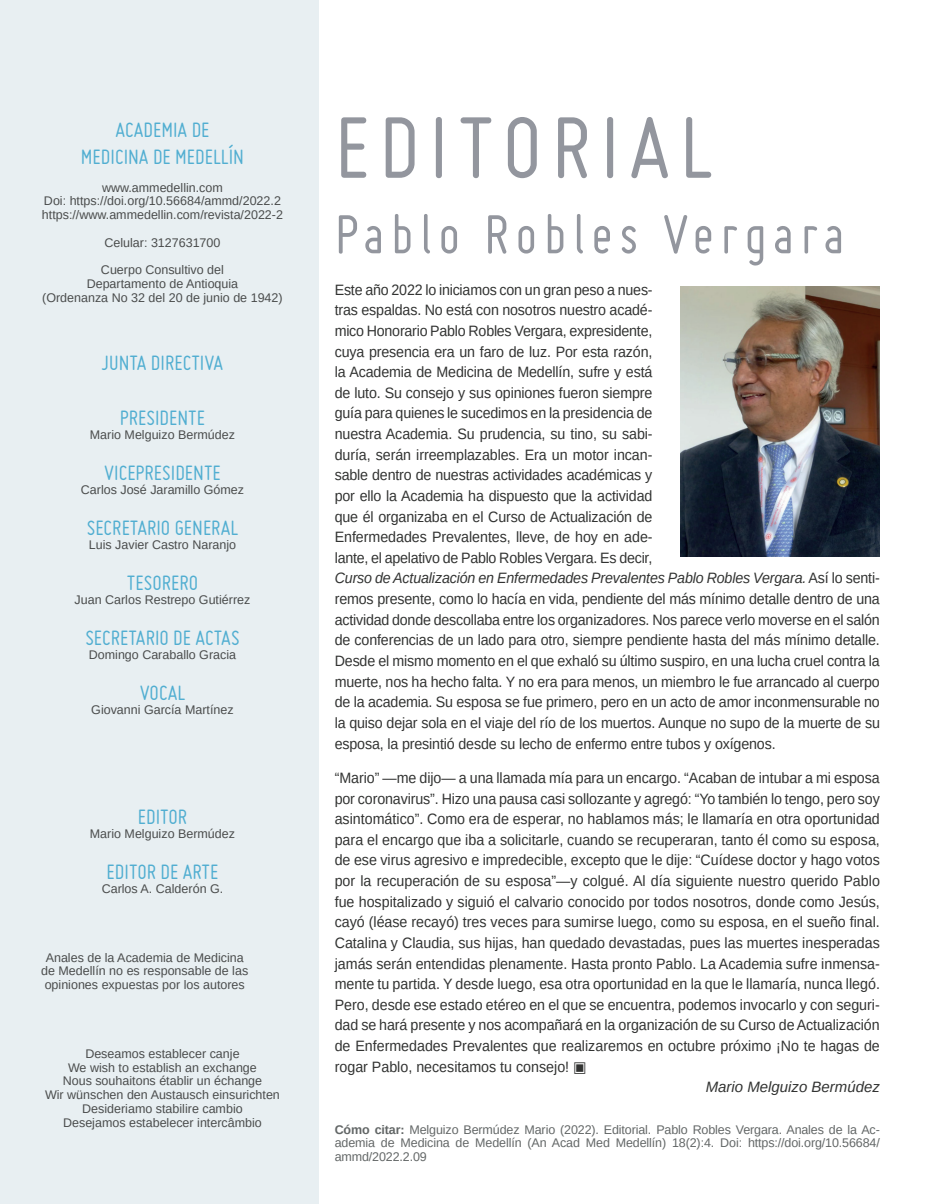
<style>
.page{position:relative;width:934px;height:1204px;background:#fff}
.page>*{position:absolute;margin:0;border:0;box-sizing:border-box;transform-origin:0 0}
.t1{font:95px "Miso";letter-spacing:.1em;color:#93969e}
.t2{font:60px "Miso";letter-spacing:.1em;color:#93969e}
.t3{font:22.5px/27.5px "Miso";color:#51aed1;text-align:center}
.t4{font:15px/20.6px "Arimo";letter-spacing:-.01em;color:#323332;scale:.95 1}
.t5{font:italic 15px "Arimo";color:#323332}
.t6{font:12.5px/13.8px "Arimo";color:#4a4c4c;text-align:center}
.t7{font:12.5px/13.8px "Arimo";letter-spacing:-.01em;color:#636767;text-align:justify}
.s1{font-style:italic}
.s2{font-family:"DejaVu Sans";font-weight:700}
.s3{font-weight:700}
</style>
<div class="page">
<img style="left:681px;top:287px;width:199px;height:270px">
<div style="left:0;top:0;width:318px;height:1204px;background:#e8eff2"></div>
<h3 class="t3" style="left:81px;top:115px;width:165px">ACADEMIA DE<br>MEDICINA DE MEDELLÍN</h3>
<p class="t6" style="left:42px;top:180px;width:243px">www.ammedellin.com<br>Doi: https://doi.org/10.56684/ammd/2022.2 https://www.ammedellin.com/revista/2022-2</p>
<p class="t6" style="left:104px;top:235px;width:118px">Celular: 3127631700</p>
<p class="t6" style="left:42px;top:263px;width:242px">Cuerpo Consultivo del<br>Departamento de Antioquia<br>(Ordenanza No 32 del 20 de junio de 1942)</p>
<h3 class="t3" style="left:102px;top:349px;width:123px">JUNTA DIRECTIVA</h3>
<h3 class="t3" style="left:120px;top:404px;width:87px">PRESIDENTE</h3>
<p class="t6" style="left:90px;top:428px;width:147px">Mario Melguizo Bermúdez</p>
<h3 class="t3" style="left:104px;top:459px;width:118px">VICEPRESIDENTE</h3>
<p class="t6" style="left:81px;top:483px;width:165px">Carlos José Jaramillo Gómez</p>
<h3 class="t3" style="left:87px;top:514px;width:153px">SECRETARIO GENERAL</h3>
<p class="t6" style="left:89px;top:538px;width:149px">Luis Javier Castro Naranjo</p>
<h3 class="t3" style="left:127px;top:569px;width:73px">TESORERO</h3>
<p class="t6" style="left:75px;top:593px;width:177px">Juan Carlos Restrepo Gutiérrez</p>
<h3 class="t3" style="left:85px;top:624px;width:156px">SECRETARIO DE ACTAS</h3>
<p class="t6" style="left:89px;top:648px;width:149px">Domingo Caraballo Gracia</p>
<h3 class="t3" style="left:140px;top:679px;width:47px">VOCAL</h3>
<p class="t6" style="left:91px;top:703px;width:144px">Giovanni García Martínez</p>
<h3 class="t3" style="left:138px;top:803px;width:51px">EDITOR</h3>
<p class="t6" style="left:90px;top:827px;width:147px">Mario Melguizo Bermúdez</p>
<h3 class="t3" style="left:107px;top:858px;width:113px">EDITOR DE ARTE</h3>
<p class="t6" style="left:102px;top:882px;width:123px">Carlos A. Calderón G.</p>
<p class="t6" style="left:41px;top:950px;width:209px">Anales de la Academia de Medicina de Medellín no es responsable de las opiniones expuestas por los autores</p>
<p class="t6" style="left:45px;top:1047px;width:236px">Deseamos establecer canje<br>We wish to establish an exchange<br>Nous souhaitons établir un échange<br>Wir wünschen den Austausch einsurichten Desideriamo stabilire cambio<br>Desejamos estabelecer intercâmbio</p>
<h1 class="t1" style="left:335px;top:95px;width:379px">EDITORIAL</h1>
<h2 class="t2" style="left:335px;top:201px;width:511px">Pablo Robles Vergara</h2>
<p class="t4" style="left:335px;top:279px;width:575px">Este año 2022 lo iniciamos con un gran peso a nues-<br>tras espaldas. No está con nosotros nuestro acadé-<br>mico Honorario Pablo Robles Vergara, expresidente,<br>cuya presencia era un faro de luz. Por esta razón,<br>la Academia de Medicina de Medellín, sufre y está<br>de luto. Su consejo y sus opiniones fueron siempre<br>guía para quienes le sucedimos en la presidencia de<br>nuestra Academia. Su prudencia, su tino, su sabi-<br>duría, serán irreemplazables. Era un motor incan-<br>sable dentro de nuestras actividades académicas y<br>por ello la Academia ha dispuesto que la actividad<br>que él organizaba en el Curso de Actualización de<br>Enfermedades Prevalentes, lleve, de hoy en ade-<br>lante, el apelativo de Pablo Robles Vergara. Es decir,<br><span class="s1">Curso de Actualización en Enfermedades Prevalentes Pablo Robles Vergara.</span> Así lo senti&shy;remos presente, como lo hacía en vida, pendiente del más mínimo detalle dentro de una actividad donde descollaba entre los organizadores. Nos parece verlo moverse en el salón de conferencias de un lado para otro, siempre pendiente hasta del más mínimo detalle.<br>Desde el mismo momento en el que exhaló su último suspiro, en una lucha cruel contra la muerte, nos ha hecho falta. Y no era para menos, un miembro le fue arrancado al cuerpo de la academia. Su esposa se fue primero, pero en un acto de amor inconmensurable no la quiso dejar sola en el viaje del río de los muertos. Aunque no supo de la muerte de su esposa, la presintió desde su lecho de enfermo entre tubos y oxígenos.</p>
<p class="t4" style="left:335px;top:767px;width:575px">“Mario” —me dijo— a una llamada mía para un encargo. “Acaban de intubar a mi esposa</p>
<p class="t4" style="left:335px;top:788px;width:575px">por coronavirus”. Hizo una pausa casi sollozante y agregó: “Yo también lo tengo, pero soy</p>
<p class="t4" style="left:335px;top:809px;width:575px">asintomático”. Como era de esperar, no hablamos más; le llamaría en otra oportunidad</p>
<p class="t4" style="left:335px;top:829px;width:575px">para el encargo que iba a solicitarle, cuando se recuperaran, tanto él como su esposa,</p>
<p class="t4" style="left:335px;top:850px;width:575px">de ese virus agresivo e impredecible, excepto que le dije: “Cuídese doctor y hago votos</p>
<p class="t4" style="left:335px;top:870px;width:575px">por la recuperación de su esposa”—y colgué. Al día siguiente nuestro querido Pablo</p>
<p class="t4" style="left:335px;top:891px;width:575px">fue hospitalizado y siguió el calvario conocido por todos nosotros, donde como Jesús,</p>
<p class="t4" style="left:335px;top:912px;width:575px">cayó (léase recayó) tres veces para sumirse luego, como su esposa, en el sueño final.</p>
<p class="t4" style="left:335px;top:932px;width:575px">Catalina y Claudia, sus hijas, han quedado devastadas, pues las muertes inesperadas</p>
<p class="t4" style="left:335px;top:953px;width:575px">jamás serán entendidas plenamente. Hasta pronto Pablo. La Academia sufre inmensa-</p>
<p class="t4" style="left:335px;top:974px;width:575px">mente tu partida. Y desde luego, esa otra oportunidad en la que le llamaría, nunca llegó.</p>
<p class="t4" style="left:335px;top:994px;width:575px">Pero, desde ese estado etéreo en el que se encuentra, podemos invocarlo y con seguri-</p>
<p class="t4" style="left:335px;top:1015px;width:575px">dad se hará presente y nos acompañará en la organización de su Curso de Actualización</p>
<p class="t4" style="left:335px;top:1035px;width:575px">de Enfermedades Prevalentes que realizaremos en octubre próximo ¡No te hagas de</p>
<p class="t4" style="left:335px;top:1056px;width:267px">rogar Pablo, necesitamos tu consejo! <span class="s2">▣</span></p>
<p class="t5" style="left:706px;top:1077px;width:176px">Mario Melguizo Bermúdez</p>
<p class="t7" style="left:335px;top:1122px;width:547px"><span class="s3">Cómo citar:</span> Melguizo Bermúdez Mario (2022). Editorial. Pablo Robles Vergara. Anales de la Ac&shy;ademia de Medicina de Medellín (An Acad Med Medellín) 18(2):4. Doi: https://doi.org/10.56684/ ammd/2022.2.09</p>
</div>
